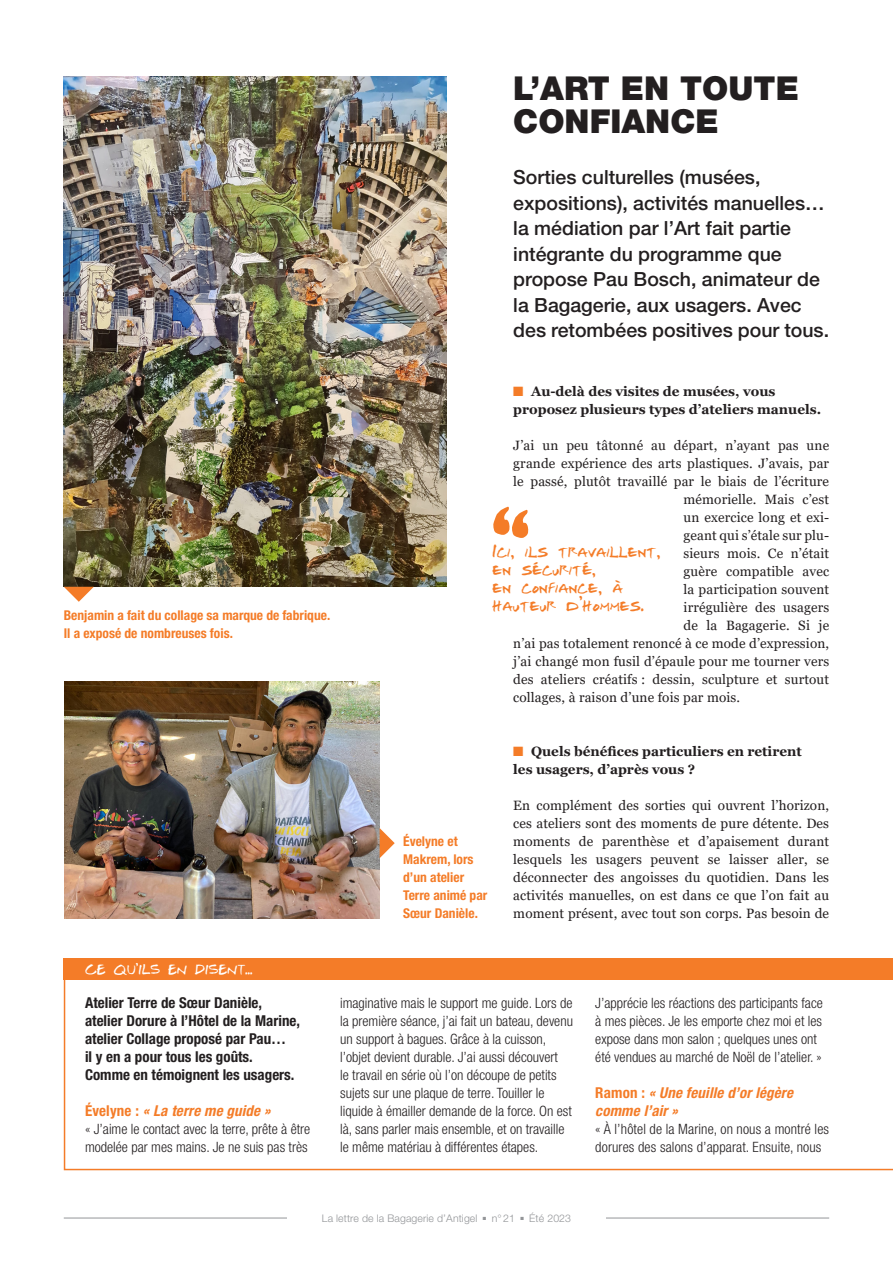
<style>
.page{position:relative;width:893px;height:1263px;background:#fff}
.page>*{position:absolute;margin:0;border:0;box-sizing:border-box;transform-origin:0 0}
.Titre_niveau_1{font:900 33px/33px "Helvetica Neue LT Std";color:#231f20}
.Exergue{font:italic 700 24px/18px "Josef Xuerebs Friends";letter-spacing:-.01em;color:#f47c28}
.chapo{font:500 19.5px/25.5px "Helvetica Neue LT Std";color:#231f20}
.Encadré_filet_-_surt{font:italic 700 18px "Josef Xuerebs Friends";color:#fff}
.Encadré_-_chapô{font:700 condensed 15px/18px "Helvetica Neue LT Std";color:#231f20}
.Encadré_filet_-_txt{font:italic 700 condensed 15px/18px "Helvetica Neue LT Std";letter-spacing:.01em;color:#f47c28}
.Encadré_filet_-_txt-2{font:300 condensed 14.25px/18px "Helvetica Neue LT Std";color:#231f20}
.txt_courant{font:13.5px/18px "Georgia";letter-spacing:.01em;color:#231f20;text-align:justify}
.t1{font:700 13.5px/18px "Georgia";color:#231f20}
.légende___grosse_ora{font:700 condensed 13.5px/18px "Helvetica Neue LT Std";color:#f47c28}
.t2{font:300 10.5px "Helvetica Neue LT Std";letter-spacing:.01em;color:#939598}
.s1{color:#f47c28}
.s2{font-style:normal}
</style>
<div class="page">
<hr style="left:64px;top:1218px;width:765px;height:1px;background:#939598">
<div style="left:287px;top:1214px;width:319px;height:8px;background:#fff"></div>
<svg style="left:64px;top:979px;width:829px;height:191px"></svg>
<div style="left:64px;top:958px;width:829px;height:21px;background:#f47c28"></div>
<img style="left:64px;top:77px;width:382px;height:510px">
<img style="left:65px;top:682px;width:315px;height:236px">
<svg style="left:493px;top:507px;width:35px;height:31px"></svg>
<svg style="left:64px;top:587px;width:30px;height:15px"></svg>
<svg style="left:380px;top:828px;width:15px;height:30px"></svg>
<p class="Titre_niveau_1" style="left:513px;top:72px;width:287px">L’ART EN TOUTE<br>CONFIANCE</p>
<p class="chapo" style="left:513px;top:164px;width:317px">Sorties culturelles (musées, expositions), activités manuelles… la médiation par l’Art fait partie intégrante du programme que propose Pau Bosch, animateur de la Bagagerie, aux usagers. Avec des retombées positives pour tous.</p>
<p class="légende___grosse_ora" style="left:64px;top:606px;width:268px">Benjamin a fait du collage sa marque de fabrique.<br>Il a exposé de nombreuses fois.</p>
<p class="t1" style="left:513px;top:382px;width:309px"><span class="s1">■</span> Au-delà des visites de musées, vous proposez plusieurs types d’ateliers manuels.</p>
<p class="txt_courant" style="left:513px;top:437px;width:317px">J’ai un peu tâtonné au départ, n’ayant pas une</p>
<p class="txt_courant" style="left:513px;top:455px;width:317px">grande expérience des arts plastiques. J’avais, par</p>
<p class="txt_courant" style="left:513px;top:473px;width:317px">le passé, plutôt travaillé par le biais de l’écriture</p>
<p class="txt_courant" style="left:684px;top:491px;width:147px">mémorielle. Mais c’est</p>
<p class="txt_courant" style="left:684px;top:509px;width:147px">un exercice long et exi-</p>
<p class="txt_courant" style="left:684px;top:527px;width:147px">geant qui s’étale sur plu-</p>
<p class="txt_courant" style="left:684px;top:545px;width:147px">sieurs mois. Ce n’était</p>
<p class="txt_courant" style="left:684px;top:563px;width:147px">guère compatible avec</p>
<p class="txt_courant" style="left:684px;top:581px;width:147px">la participation souvent</p>
<p class="txt_courant" style="left:684px;top:599px;width:147px">irrégulière des usagers</p>
<p class="txt_courant" style="left:684px;top:617px;width:147px">de la Bagagerie. Si je</p>
<p class="txt_courant" style="left:513px;top:635px;width:317px">n’ai pas totalement renoncé à ce mode d’expression,</p>
<p class="txt_courant" style="left:513px;top:653px;width:317px">j’ai changé mon fusil d’épaule pour me tourner vers</p>
<p class="txt_courant" style="left:513px;top:671px;width:317px">des ateliers créatifs : dessin, sculpture et surtout</p>
<p class="txt_courant" style="left:513px;top:689px;width:228px">collages, à raison d’une fois par mois.</p>
<p class="Exergue" style="left:492px;top:543px;width:170px">Ici, ils travaillent, en sécurité,<br>en confiance, à hauteur d’hommes.</p>
<p class="légende___grosse_ora" style="left:403px;top:832px;width:86px">Évelyne et<br>Makrem, lors d’un atelier<br>Terre animé par<br>Sœur Danièle.</p>
<p class="t1" style="left:513px;top:742px;width:290px"><span class="s1">■</span> Quels bénéfices particuliers en retirent les usagers, d’après vous ?</p>
<p class="txt_courant" style="left:513px;top:797px;width:317px">En complément des sorties qui ouvrent l’horizon, ces ateliers sont des moments de pure détente. Des moments de parenthèse et d’apaisement durant lesquels les usagers peuvent se laisser aller, se déconnecter des angoisses du quotidien. Dans les activités manuelles, on est dans ce que l’on fait au moment présent, avec tout son corps. Pas besoin de</p>
<p class="Encadré_filet_-_surt" style="left:85px;top:959px;width:169px">CE QU’ILS EN DISENT…</p>
<p class="Encadré_-_chapô" style="left:85px;top:993px;width:217px">Atelier Terre de Sœur Danièle, atelier Dorure à l’Hôtel de la Marine, atelier Collage proposé par Pau…<br>il y en a pour tous les goûts.<br>Comme en témoignent les usagers.</p>
<p class="Encadré_filet_-_txt" style="left:85px;top:1102px;width:187px"><span class="s2">Évelyne :</span> « La terre me guide »</p>
<p class="Encadré_filet_-_txt-2" style="left:85px;top:1120px;width:227px">« J’aime le contact avec la terre, prête à être modelée par mes mains. Je ne suis pas très</p>
<p class="Encadré_filet_-_txt-2" style="left:340px;top:994px;width:234px">imaginative mais le support me guide. Lors de la première séance, j’ai fait un bateau, devenu un support à bagues. Grâce à la cuisson, l’objet devient durable. J’ai aussi découvert<br>le travail en série où l’on découpe de petits sujets sur une plaque de terre. Touiller le liquide à émailler demande de la force. On est là, sans parler mais ensemble, et on travaille le même matériau à différentes étapes.</p>
<p class="Encadré_filet_-_txt-2" style="left:595px;top:994px;width:229px">J’apprécie les réactions des participants face à mes pièces. Je les emporte chez moi et les expose dans mon salon ; quelques unes ont été vendues au marché de Noël de l’atelier. »</p>
<p class="Encadré_filet_-_txt" style="left:595px;top:1084px;width:199px"><span class="s2">Ramon :</span> « Une feuille d’or légère comme l’air »</p>
<p class="Encadré_filet_-_txt-2" style="left:595px;top:1120px;width:235px">« À l’hôtel de la Marine, on nous a montré les dorures des salons d’apparat. Ensuite, nous</p>
<p class="t2" style="left:322px;top:1211px;width:157px">La lettre de la Bagagerie d’Antigel</p>
<p class="t2" style="left:483px;top:1211px;width:34px">■ n°21</p>
<p class="t2" style="left:520px;top:1211px;width:52px">■ Été 2023</p>
</div>
